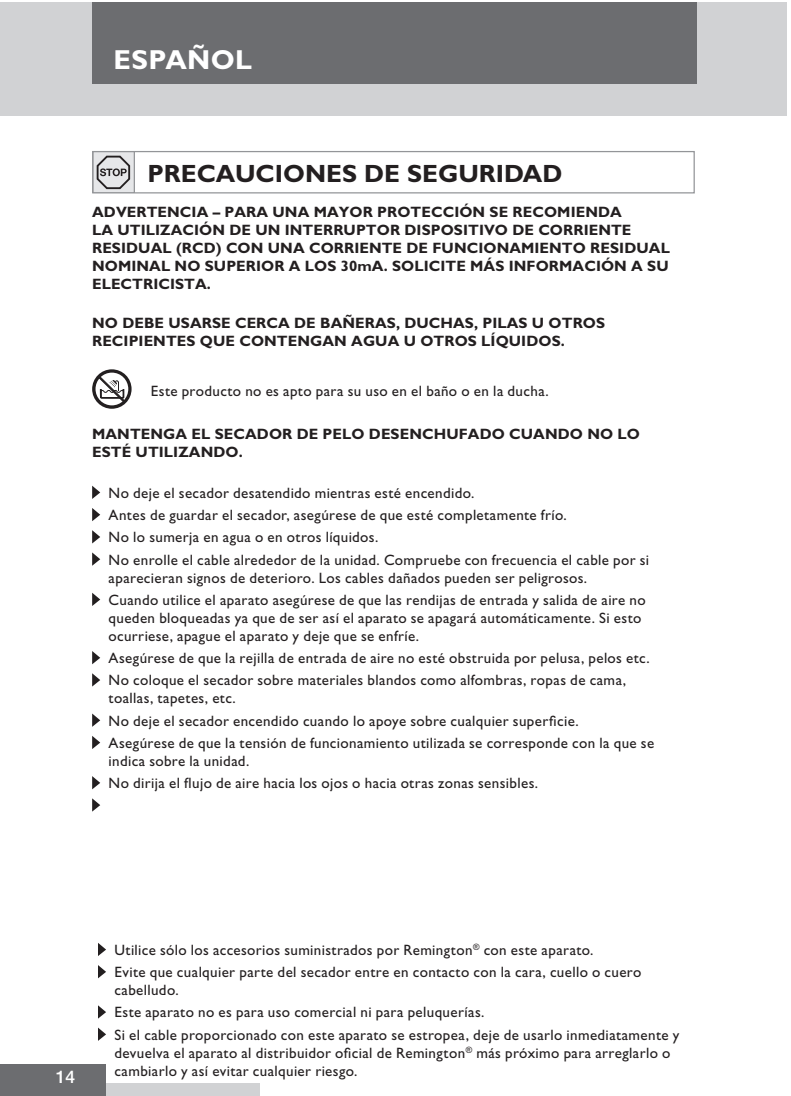
<style>
.page{position:relative;width:791px;height:1096px;background:#fff}
.page>*{position:absolute;margin:0;border:0;box-sizing:border-box;transform-origin:0 0}
.t1{font:700 27.5px "Gill Sans";letter-spacing:.01em;color:#fff}
.t2{font:700 25px "Gill Sans";color:#231f20}
.t3{font:500 17.5px "Helvetica Neue";color:#fff}
.t4{font:15px/22.2px "Gill Sans";letter-spacing:.025em;color:#231f20}
.t5{font:700 15px/18px "Gill Sans";letter-spacing:.005em;color:#231f20}
</style>
<div class="page">
<div style="left:0;top:2px;width:765px;height:113px;background:#d1d2d4"></div>
<div style="left:92px;top:2px;width:604px;height:82px;background:#6c6d70"></div>
<div style="left:2px;top:1082px;width:257px;height:13px;background:#d1d2d4"></div>
<div style="left:0;top:1063px;width:106px;height:32px;background:#6c6d70"></div>
<div style="left:767px;top:2px;width:20px;height:113px;background:#d1d2d4"></div>
<hr style="left:765px;top:2px;width:2px;height:113px;background:#d1d2d4">
<div style="left:93px;top:152px;width:41px;height:41px;background:#e6e7e9"></div>
<div style="left:93px;top:152px;width:42px;height:41px;border:1px solid #939598"></div>
<svg style="left:96px;top:155px;width:35px;height:35px"></svg>
<div style="left:92px;top:151px;width:602px;height:42px;border:1px solid #939598"></div>
<svg style="left:92px;top:369px;width:40px;height:40px"></svg>
<svg style="left:95px;top:372px;width:33px;height:33px"></svg>
<svg style="left:98px;top:376px;width:27px;height:26px"></svg>
<svg style="left:92px;top:485px;width:8px;height:14px"></svg>
<svg style="left:92px;top:508px;width:8px;height:13px"></svg>
<svg style="left:92px;top:530px;width:8px;height:13px"></svg>
<svg style="left:92px;top:552px;width:8px;height:13px"></svg>
<svg style="left:92px;top:593px;width:8px;height:13px"></svg>
<svg style="left:92px;top:651px;width:8px;height:13px"></svg>
<svg style="left:92px;top:673px;width:8px;height:13px"></svg>
<svg style="left:92px;top:713px;width:8px;height:14px"></svg>
<svg style="left:92px;top:736px;width:8px;height:13px"></svg>
<svg style="left:92px;top:776px;width:8px;height:13px"></svg>
<svg style="left:92px;top:798px;width:8px;height:13px"></svg>
<svg style="left:98px;top:943px;width:8px;height:13px"></svg>
<svg style="left:98px;top:965px;width:8px;height:13px"></svg>
<svg style="left:98px;top:1005px;width:8px;height:13px"></svg>
<svg style="left:98px;top:1027px;width:8px;height:13px"></svg>
<h1 class="t1" style="left:113px;top:50px;width:140px">ESPAÑOL</h1>
<h2 class="t2" style="left:147px;top:164px;width:416px">PRECAUCIONES DE SEGURIDAD</h2>
<p class="t5" style="left:92px;top:204px;width:579px">ADVERTENCIA – PARA UNA MAYOR PROTECCIÓN SE RECOMIENDA<br>LA UTILIZACIÓN DE UN INTERRUPTOR DISPOSITIVO DE CORRIENTE RESIDUAL (RCD) CON UNA CORRIENTE DE FUNCIONAMIENTO RESIDUAL NOMINAL NO SUPERIOR A LOS 30mA. SOLICITE MÁS INFORMACIÓN A SU ELECTRICISTA.</p>
<p class="t5" style="left:92px;top:315px;width:514px">NO DEBE USARSE CERCA DE BAÑERAS, DUCHAS, PILAS U OTROS<br>RECIPIENTES QUE CONTENGAN AGUA U OTROS LÍQUIDOS.</p>
<p class="t4" style="left:151px;top:382px;width:399px">Este producto no es apto para su uso en el baño o en la ducha.</p>
<p class="t5" style="left:92px;top:427px;width:549px">MANTENGA EL SECADOR DE PELO DESENCHUFADO CUANDO NO LO<br>ESTÉ UTILIZANDO.</p>
<p class="t4" style="left:109px;top:483px;width:542px">No deje el secador desatendido mientras esté encendido.<br>Antes de guardar el secador, asegúrese de que esté completamente frío.<br>No lo sumerja en agua o en otros líquidos.<br>No enrolle el cable alrededor de la unidad. Compruebe con frecuencia el cable por si</p>
<p class="t4" style="left:109px;top:568px;width:538px">aparecieran signos de deterioro. Los cables dañados pueden ser peligrosos.<br>Cuando utilice el aparato asegúrese de que las rendijas de entrada y salida de aire no</p>
<p class="t4" style="left:109px;top:610px;width:534px;line-height:18px">queden bloqueadas ya que de ser así el aparato se apagará automáticamente. Si esto ocurriese, apague el aparato y deje que se enfríe.</p>
<p class="t4" style="left:109px;top:648px;width:542px">Asegúrese de que la rejilla de entrada de aire no esté obstruida por pelusa, pelos etc.<br>No coloque el secador sobre materiales blandos como alfombras, ropas de cama,</p>
<p class="t4" style="left:109px;top:689px;width:547px">toallas, tapetes, etc.<br>No deje el secador encendido cuando lo apoye sobre cualquier superficie.<br>Asegúrese de que la tensión de funcionamiento utilizada se corresponde con la que se</p>
<p class="t4" style="left:109px;top:751px;width:431px">indica sobre la unidad.<br>No dirija el flujo de aire hacia los ojos o hacia otras zonas sensibles.</p>
<p class="t3" style="left:56px;top:1070px;width:21px">14</p>
<p class="t4" style="left:114px;top:940px;width:528px">Utilice sólo los accesorios suministrados por Remington<sup>®</sup> con este aparato.<br>Evite que cualquier parte del secador entre en contacto con la cara, cuello o cuero</p>
<p class="t4" style="left:114px;top:980px;width:566px">cabelludo.<br>Este aparato no es para uso comercial ni para peluquerías.<br>Si el cable proporcionado con este aparato se estropea, deje de usarlo inmediatamente y</p>
<p class="t4" style="left:114px;top:1045px;width:557px;line-height:18px">devuelva el aparato al distribuidor oficial de Remington<sup>®</sup> más próximo para arreglarlo o cambiarlo y así evitar cualquier riesgo.</p>
</div>
